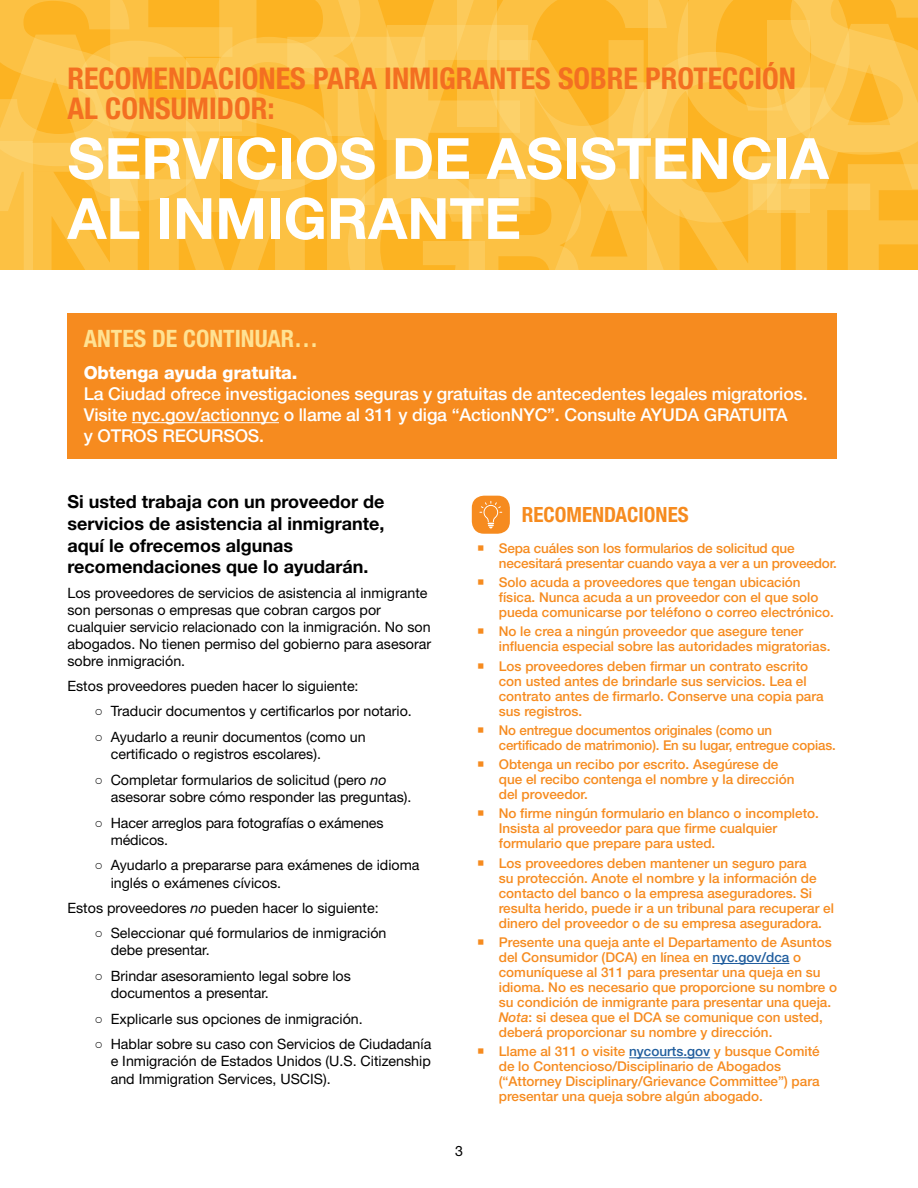
<style>
.page{position:relative;width:918px;height:1188px;background:#fff}
.page>*{position:absolute;margin:0;border:0;box-sizing:border-box;transform-origin:0 0}
.t1{font:700 57px/60px "Helvetica Neue LT Std";color:#fff}
.t2{font:700 condensed 30px/30px "Helvetica Neue LT Std";color:#f36f21}
.t3{font:700 condensed 24px "Helvetica Neue LT Std";color:#ffe293}
.t4{font:700 condensed 21px "Helvetica Neue LT Std";color:#f68b1f}
.t5{font:700 18px/21.6px "Helvetica Neue LT Std";color:#000}
.t6{font:800 18px "Helvetica Neue LT Std";letter-spacing:-.01em;color:#fff}
.t7{font:500 17.7px/21px "Helvetica Neue LT Std";letter-spacing:-.01em;color:#fff}
.t8{font:14.25px/17.1px "Helvetica Neue LT Std";color:#000}
.t9{font:500 13.5px/15px "Helvetica Neue LT Std";color:#f68b1f}
.s1{font-family:"Arial"}
.s2{font-style:italic}
.s3{color:#215e9e}
</style>
<div class="page">
<svg style="left:0;top:0;width:918px;height:327px;background:#fcc144"></svg>
<div style="left:0;top:270px;width:918px;height:43px;background:#fff"></div>
<div style="left:472px;top:496px;width:38px;height:38px;background:#f68b1f;border-radius:12px"></div>
<svg style="left:479px;top:501px;width:23px;height:27px"></svg>
<hr style="left:712px;top:963px;width:77px;height:1px;background:#215e9e">
<hr style="left:629px;top:1057px;width:81px;height:1px;background:#215e9e">
<div style="left:68px;top:313px;width:769px;height:146px;background:#f68b1f"></div>
<hr style="left:132px;top:422px;width:147px;height:1px;background:#fff">
<h2 class="t2" style="left:68px;top:63px;width:730px">RECOMENDACIONES PARA INMIGRANTES SOBRE PROTECCIÓN<br>AL CONSUMIDOR:</h2>
<h1 class="t1" style="left:68px;top:127px;width:763px">SERVICIOS DE ASISTENCIA<br>AL INMIGRANTE</h1>
<h3 class="t3" style="left:84px;top:323px;width:236px">ANTES DE CONTINUAR…</h3>
<h3 class="t6" style="left:84px;top:362px;width:215px">Obtenga ayuda gratuita.</h3>
<h3 class="t7" style="left:84px;top:383px;width:725px">La Ciudad ofrece investigaciones seguras y gratuitas de antecedentes legales migratorios.<br>Visite nyc.gov/actionnyc o llame al 311 y diga “ActionNYC”. Consulte AYUDA GRATUITA<br>y OTROS RECURSOS.</h3>
<h3 class="t5" style="left:68px;top:491px;width:319px">Si usted trabaja con un proveedor de servicios de asistencia al inmigrante, aquí le ofrecemos algunas recomendaciones que lo ayudarán.</h3>
<p class="t8" style="left:68px;top:584px;width:365px">Los proveedores de servicios de asistencia al inmigrante son personas o empresas que cobran cargos por cualquier servicio relacionado con la inmigración. No son abogados. No tienen permiso del gobierno para asesorar sobre inmigración.</p>
<p class="t8" style="left:68px;top:677px;width:293px">Estos proveedores pueden hacer lo siguiente:</p>
<p class="t8" style="left:95px;top:702px;width:319px"><span class="s1">○</span> Traducir documentos y certificarlos por notario.</p>
<p class="t8" style="left:111px;top:728px;width:257px;text-indent:-16px"><span class="s1">○</span> Ayudarlo a reunir documentos (como un certificado o registros escolares).</p>
<p class="t8" style="left:111px;top:771px;width:302px;text-indent:-16px"><span class="s1">○</span> Completar formularios de solicitud (pero <span class="s2">no </span>asesorar sobre cómo responder las preguntas).</p>
<p class="t8" style="left:111px;top:814px;width:274px;text-indent:-16px"><span class="s1">○</span> Hacer arreglos para fotografías o exámenes médicos.</p>
<p class="t8" style="left:111px;top:857px;width:310px;text-indent:-16px"><span class="s1">○</span> Ayudarlo a prepararse para exámenes de idioma inglés o exámenes cívicos.</p>
<p class="t8" style="left:68px;top:899px;width:313px">Estos proveedores <span class="s2">no</span> pueden hacer lo siguiente:</p>
<p class="t8" style="left:111px;top:924px;width:277px;text-indent:-16px"><span class="s1">○</span> Seleccionar qué formularios de inmigración debe presentar.</p>
<p class="t8" style="left:111px;top:967px;width:242px;text-indent:-16px"><span class="s1">○</span> Brindar asesoramiento legal sobre los documentos a presentar.</p>
<p class="t8" style="left:95px;top:1010px;width:270px"><span class="s1">○</span> Explicarle sus opciones de inmigración.</p>
<p class="t8" style="left:111px;top:1036px;width:322px;text-align:justify;text-indent:-16px"><span class="s1">○</span> Hablar sobre su caso con Servicios de Ciudadanía e Inmigración de Estados Unidos (U.S. Citizenship and Immigration Services, USCIS).</p>
<p class="t8" style="left:455px;top:1142px;width:9px">3</p>
<h3 class="t4" style="left:522px;top:502px;width:168px">RECOMENDACIONES</h3>
<p class="t9" style="left:499px;top:540px;width:340px">Sepa cuáles son los formularios de solicitud que necesitará presentar cuando vaya a ver a un proveedor.</p>
<p class="t9" style="left:499px;top:574px;width:337px">Solo acuda a proveedores que tengan ubicación física. Nunca acuda a un proveedor con el que solo pueda comunicarse por teléfono o correo electrónico.</p>
<p class="t9" style="left:499px;top:624px;width:333px">No le crea a ningún proveedor que asegure tener influencia especial sobre las autoridades migratorias.</p>
<p class="t9" style="left:499px;top:658px;width:326px">Los proveedores deben firmar un contrato escrito con usted antes de brindarle sus servicios. Lea el contrato antes de firmarlo. Conserve una copia para sus registros.</p>
<p class="t9" style="left:499px;top:722px;width:338px">No entregue documentos originales (como un certificado de matrimonio). En su lugar, entregue copias.</p>
<p class="t9" style="left:499px;top:757px;width:297px">Obtenga un recibo por escrito. Asegúrese de que el recibo contenga el nombre y la dirección del proveedor.</p>
<p class="t9" style="left:499px;top:806px;width:322px">No firme ningún formulario en blanco o incompleto.<br>Insista al proveedor para que firme cualquier formulario que prepare para usted.</p>
<p class="t9" style="left:499px;top:855px;width:337px">Los proveedores deben mantener un seguro para<br>su protección. Anote el nombre y la información de contacto del banco o la empresa aseguradores. Si resulta herido, puede ir a un tribunal para recuperar el dinero del proveedor o de su empresa aseguradora.</p>
<p class="t9" style="left:499px;top:935px;width:340px">Presente una queja ante el Departamento de Asuntos del Consumidor (DCA) en línea en <span class="s3">nyc.gov/dca</span> o comuníquese al 311 para presentar una queja en su idioma. No es necesario que proporcione su nombre o su condición de inmigrante para presentar una queja.<br><span class="s2">Nota</span>: si desea que el DCA se comunique con usted, deberá proporcionar su nombre y dirección.</p>
<p class="t9" style="left:499px;top:1044px;width:322px">Llame al 311 o visite <span class="s3">nycourts.gov</span> y busque Comité de lo Contencioso/Disciplinario de Abogados (“Attorney Disciplinary/Grievance Committee”) para presentar una queja sobre algún abogado.</p>
</div>
